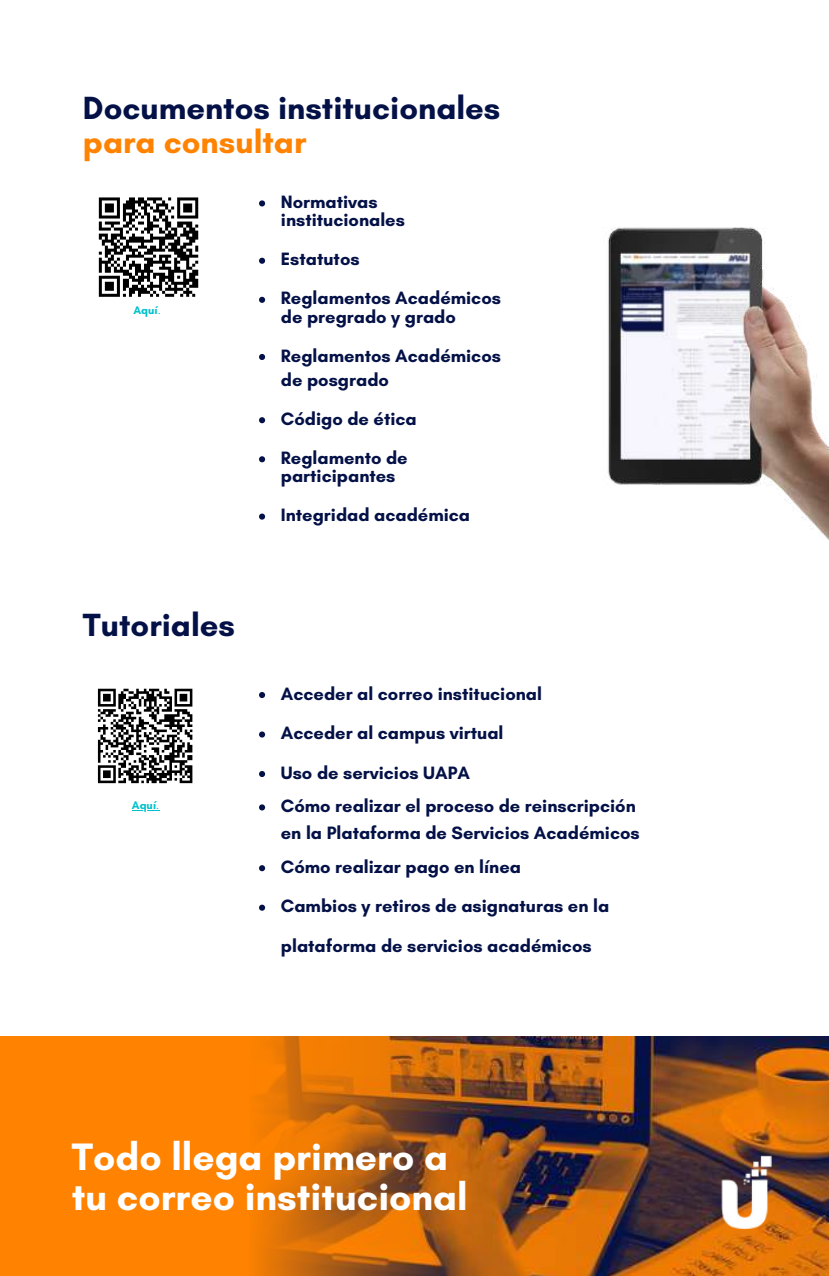
<style>
.page{position:relative;width:829px;height:1276px;background:#fff}
.page>*{position:absolute;margin:0;border:0;box-sizing:border-box;transform-origin:0 0}
.t1{font:700 38.93px/40.5px "Glacial Indifference";color:#fff}
.t2{font:700 32.62px "Glacial Indifference";color:#041147}
.t3{font:700 32.62px "Glacial Indifference";color:#ff8300}
.t4{font:700 18.22px/39.4px "Glacial Indifference";color:#041147}
.t5{font:700 11.25px "Glacial Indifference";color:#00c2cb}
.s1{font-weight:400}
</style>
<div class="page">
<svg style="left:132px;top:810px;width:27px;height:1px"></svg>
<svg style="left:98px;top:197px;width:101px;height:100px"></svg>
<img style="left:608px;top:227px;width:221px;height:313px">
<img style="left:486px;top:1036px;width:343px;height:240px">
<svg style="left:249px;top:1036px;width:237px;height:240px;background:#c3670f"></svg>
<div style="left:0;top:1036px;width:249px;height:240px;background:#ff8300"></div>
<img style="left:719px;top:1155px;width:54px;height:76px">
<svg style="left:259px;top:692px;width:6px;height:6px"></svg>
<svg style="left:259px;top:731px;width:6px;height:6px"></svg>
<svg style="left:259px;top:771px;width:6px;height:6px"></svg>
<svg style="left:259px;top:804px;width:6px;height:6px"></svg>
<svg style="left:259px;top:865px;width:6px;height:6px"></svg>
<svg style="left:259px;top:904px;width:6px;height:7px"></svg>
<svg style="left:259px;top:200px;width:6px;height:6px"></svg>
<svg style="left:259px;top:258px;width:6px;height:6px"></svg>
<svg style="left:259px;top:297px;width:6px;height:6px"></svg>
<svg style="left:259px;top:354px;width:6px;height:6px"></svg>
<svg style="left:259px;top:417px;width:6px;height:6px"></svg>
<svg style="left:259px;top:456px;width:6px;height:6px"></svg>
<svg style="left:259px;top:513px;width:6px;height:7px"></svg>
<svg style="left:97px;top:688px;width:96px;height:96px"></svg>
<h2 class="t2" style="left:83px;top:88px;width:419px">Documentos institucionales</h2>
<h2 class="t3" style="left:83px;top:121px;width:225px">para consultar</h2>
<p class="t5" style="left:133px;top:303px;width:29px">Aquí<span class="s1">.</span></p>
<h2 class="t2" style="left:83px;top:605px;width:154px">Tutoriales</h2>
<p class="t5" style="left:132px;top:798px;width:29px">Aquí<span class="s1">.</span></p>
<p class="t4" style="left:281px;top:192px;width:125px;line-height:18.2px">Normativas institucionales</p>
<p class="t4" style="left:281px;top:239px;width:221px">Estatutos<br>Reglamentos Académicos</p>
<p class="t4" style="left:281px;top:297px;width:221px">de pregrado y grado<br>Reglamentos Académicos</p>
<p class="t4" style="left:281px;top:360px;width:137px">de posgrado<br>Código de ética<br>Reglamento de</p>
<p class="t4" style="left:281px;top:456px;width:191px">participantes<br>Integridad académica</p>
<p class="t4" style="left:281px;top:673px;width:263px">Acceder al correo institucional<br>Acceder al campus virtual<br>Uso de servicios UAPA</p>
<p class="t4" style="left:281px;top:792px;width:360px;line-height:27.4px">Cómo realizar el proceso de reinscripción en la Plataforma de Servicios Académicos</p>
<p class="t4" style="left:281px;top:847px;width:330px">Cómo realizar pago en línea<br>Cambios y retiros de asignaturas en la plataforma de servicios académicos</p>
<h1 class="t1" style="left:72px;top:1136px;width:397px">Todo llega primero a tu correo institucional</h1>
</div>
